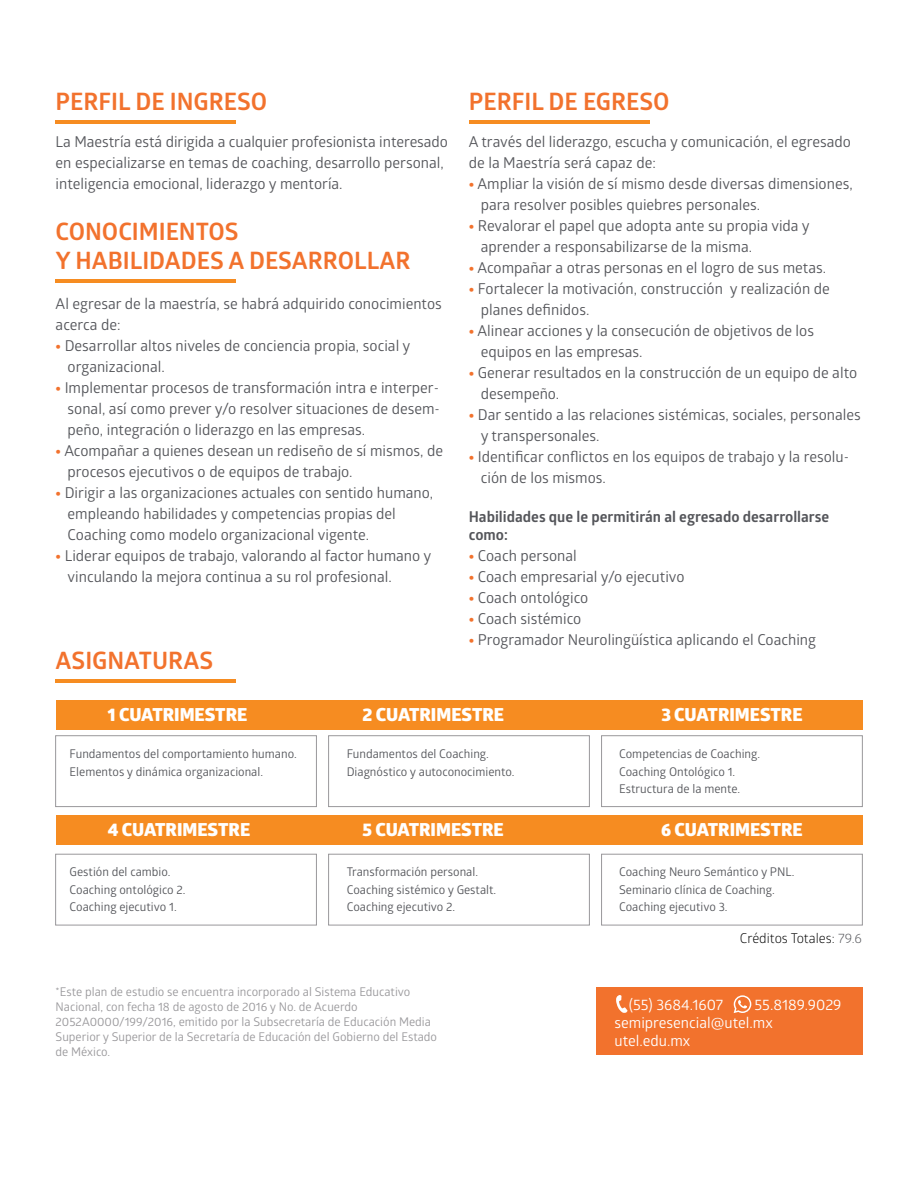
<style>
.page{position:relative;width:918px;height:1188px;background:#fff}
.page>*{position:absolute;margin:0;border:0;box-sizing:border-box;transform-origin:0 0}
.t1{font:700 24px/28.8px "Glober";color:#f2722d}
.t2{font:800 18px "Glober";color:#fff}
.t3{font:15px/21px "Glober";color:#54555a}
.t4{font:15px/18px "Glober";color:#fff}
.t5{font:700 15px/18px "Glober";color:#54555a}
.t6{font:13.5px "Glober";color:#000}
.t7{font:12px/17.5px "Glober";color:#54555a}
.t8{font:12px/15px "Glober";color:#99989b}
.s1{font-weight:800;color:#f2722d}
.s2{color:#54555a}
</style>
<div class="page">
<hr style="left:56px;top:120px;width:180px;height:3px;background:#f68c21">
<hr style="left:469px;top:120px;width:180px;height:3px;background:#f68c21">
<hr style="left:56px;top:279px;width:180px;height:4px;background:#f68c21">
<hr style="left:56px;top:679px;width:180px;height:4px;background:#f68c21">
<div style="left:55px;top:735px;width:262px;height:72px;border:1px solid #99989b"></div>
<div style="left:328px;top:735px;width:262px;height:72px;border:1px solid #99989b"></div>
<div style="left:601px;top:735px;width:262px;height:72px;border:1px solid #99989b"></div>
<div style="left:55px;top:854px;width:262px;height:71px;border:1px solid #99989b"></div>
<div style="left:328px;top:854px;width:262px;height:71px;border:1px solid #99989b"></div>
<div style="left:601px;top:854px;width:262px;height:71px;border:1px solid #99989b"></div>
<div style="left:56px;top:700px;width:806px;height:30px;background:#f68c21"></div>
<div style="left:56px;top:815px;width:806px;height:30px;background:#f68c21"></div>
<div style="left:596px;top:987px;width:266px;height:67px;background:#f2722d"></div>
<svg style="left:734px;top:995px;width:17px;height:18px"></svg>
<svg style="left:616px;top:995px;width:12px;height:18px"></svg>
<h1 class="t1" style="left:56px;top:86px;width:213px">PERFIL DE INGRESO</h1>
<p class="t3" style="left:56px;top:130px;width:394px">La Maestría está dirigida a cualquier profesionista interesado en especializarse en temas de coaching, desarrollo personal, inteligencia emocional, liderazgo y mentoría.</p>
<h1 class="t1" style="left:56px;top:217px;width:356px">CONOCIMIENTOS<br>Y HABILIDADES A DESARROLLAR</h1>
<p class="t3" style="left:56px;top:292px;width:388px">Al egresar de la maestría, se habrá adquirido conocimientos acerca de:</p>
<p class="t3" style="left:68px;top:334px;width:344px;text-indent:-12px"><span class="s1">•</span> Desarrollar altos niveles de conciencia propia, social y organizacional.</p>
<p class="t3" style="left:68px;top:376px;width:374px;text-align:justify;text-indent:-12px"><span class="s1">•</span> Implementar procesos de transformación intra e interper&shy;sonal, así como prever y/o resolver situaciones de desem&shy;peño, integración o liderazgo en las empresas.</p>
<p class="t3" style="left:68px;top:439px;width:377px;text-indent:-12px"><span class="s1">•</span> Acompañar a quienes desean un rediseño de sí mismos, de procesos ejecutivos o de equipos de trabajo.</p>
<p class="t3" style="left:68px;top:481px;width:367px;text-indent:-12px"><span class="s1">•</span> Dirigir a las organizaciones actuales con sentido humano, empleando habilidades y competencias propias del<br>Coaching como modelo organizacional vigente.</p>
<p class="t3" style="left:68px;top:544px;width:365px;text-indent:-12px"><span class="s1">•</span> Liderar equipos de trabajo, valorando al factor humano y vinculando la mejora continua a su rol profesional.</p>
<h1 class="t1" style="left:56px;top:646px;width:159px">ASIGNATURAS</h1>
<h1 class="t1" style="left:469px;top:86px;width:202px">PERFIL DE EGRESO</h1>
<p class="t3" style="left:469px;top:130px;width:384px">A través del liderazgo, escucha y comunicación, el egresado de la Maestría será capaz de:</p>
<p class="t3" style="left:481px;top:172px;width:373px;text-indent:-12px"><span class="s1">•</span> Ampliar la visión de sí mismo desde diversas dimensiones, para resolver posibles quiebres personales.</p>
<p class="t3" style="left:481px;top:214px;width:330px;text-indent:-12px"><span class="s1">•</span> Revalorar el papel que adopta ante su propia vida y aprender a responsabilizarse de la misma.</p>
<p class="t3" style="left:469px;top:256px;width:359px"><span class="s1">•</span> Acompañar a otras personas en el logro de sus metas.</p>
<p class="t3" style="left:481px;top:277px;width:351px;text-indent:-12px"><span class="s1">•</span> Fortalecer la motivación, construcción y realización de planes definidos.</p>
<p class="t3" style="left:481px;top:319px;width:335px;text-indent:-12px"><span class="s1">•</span> Alinear acciones y la consecución de objetivos de los equipos en las empresas.</p>
<p class="t3" style="left:481px;top:361px;width:378px;text-indent:-12px"><span class="s1">•</span> Generar resultados en la construcción de un equipo de alto desempeño.</p>
<p class="t3" style="left:481px;top:403px;width:381px;text-indent:-12px"><span class="s1">•</span> Dar sentido a las relaciones sistémicas, sociales, personales y transpersonales.</p>
<p class="t3" style="left:481px;top:445px;width:370px;text-indent:-12px"><span class="s1">•</span> Identificar conflictos en los equipos de trabajo y la resolu&shy;ción de los mismos.</p>
<p class="t5" style="left:469px;top:507px;width:362px">Habilidades que le permitirán al egresado desarrollarse como:</p>
<p class="t3" style="left:469px;top:544px;width:109px"><span class="s1">•</span> Coach personal</p>
<p class="t3" style="left:469px;top:565px;width:217px"><span class="s1">•</span> Coach empresarial y/o ejecutivo</p>
<p class="t3" style="left:469px;top:586px;width:121px"><span class="s1">•</span> Coach ontológico</p>
<p class="t3" style="left:469px;top:607px;width:114px"><span class="s1">•</span> Coach sistémico</p>
<p class="t3" style="left:469px;top:628px;width:349px"><span class="s1">•</span> Programador Neurolingüística aplicando el Coaching</p>
<p class="t2" style="left:108px;top:701px;width:141px">1 CUATRIMESTRE</p>
<p class="t2" style="left:363px;top:701px;width:143px">2 CUATRIMESTRE</p>
<p class="t2" style="left:661px;top:701px;width:143px">3 CUATRIMESTRE</p>
<p class="t7" style="left:70px;top:745px;width:229px">Fundamentos del comportamiento humano.<br>Elementos y dinámica organizacional.</p>
<p class="t7" style="left:347px;top:745px;width:169px">Fundamentos del Coaching.<br>Diagnóstico y autoconocimiento.</p>
<p class="t7" style="left:619px;top:745px;width:143px">Competencias de Coaching.<br>Coaching Ontológico 1.<br>Estructura de la mente.</p>
<p class="t2" style="left:108px;top:816px;width:144px">4 CUATRIMESTRE</p>
<p class="t2" style="left:363px;top:816px;width:143px">5 CUATRIMESTRE</p>
<p class="t2" style="left:661px;top:816px;width:143px">6 CUATRIMESTRE</p>
<p class="t7" style="left:70px;top:863px;width:118px">Gestión del cambio.<br>Coaching ontológico 2.<br>Coaching ejecutivo 1.</p>
<p class="t7" style="left:347px;top:863px;width:151px">Transformación personal.<br>Coaching sistémico y Gestalt.<br>Coaching ejecutivo 2.</p>
<p class="t7" style="left:619px;top:863px;width:177px">Coaching Neuro Semántico y PNL.<br>Seminario clínica de Coaching.<br>Coaching ejecutivo 3.</p>
<p class="t8" style="left:56px;top:983px;width:383px">*Este plan de estudio se encuentra incorporado al Sistema Educativo Nacional, con fecha 18 de agosto de 2016 y No. de Acuerdo 2052A0000/199/2016, emitido por la Subsecretaría de Educación Media Superior y Superior de la Secretaría de Educación del Gobierno del Estado de México.</p>
<p class="t6" style="left:740px;top:929px;width:123px">Créditos Totales: <span class="s2">79.6</span></p>
<p class="t4" style="left:615px;top:995px;width:160px;text-indent:14px">(55) 3684.1607 semipresencial@utel.mx utel.edu.mx</p>
<p class="t4" style="left:754px;top:995px;width:89px">55.8189.9029</p>
</div>
